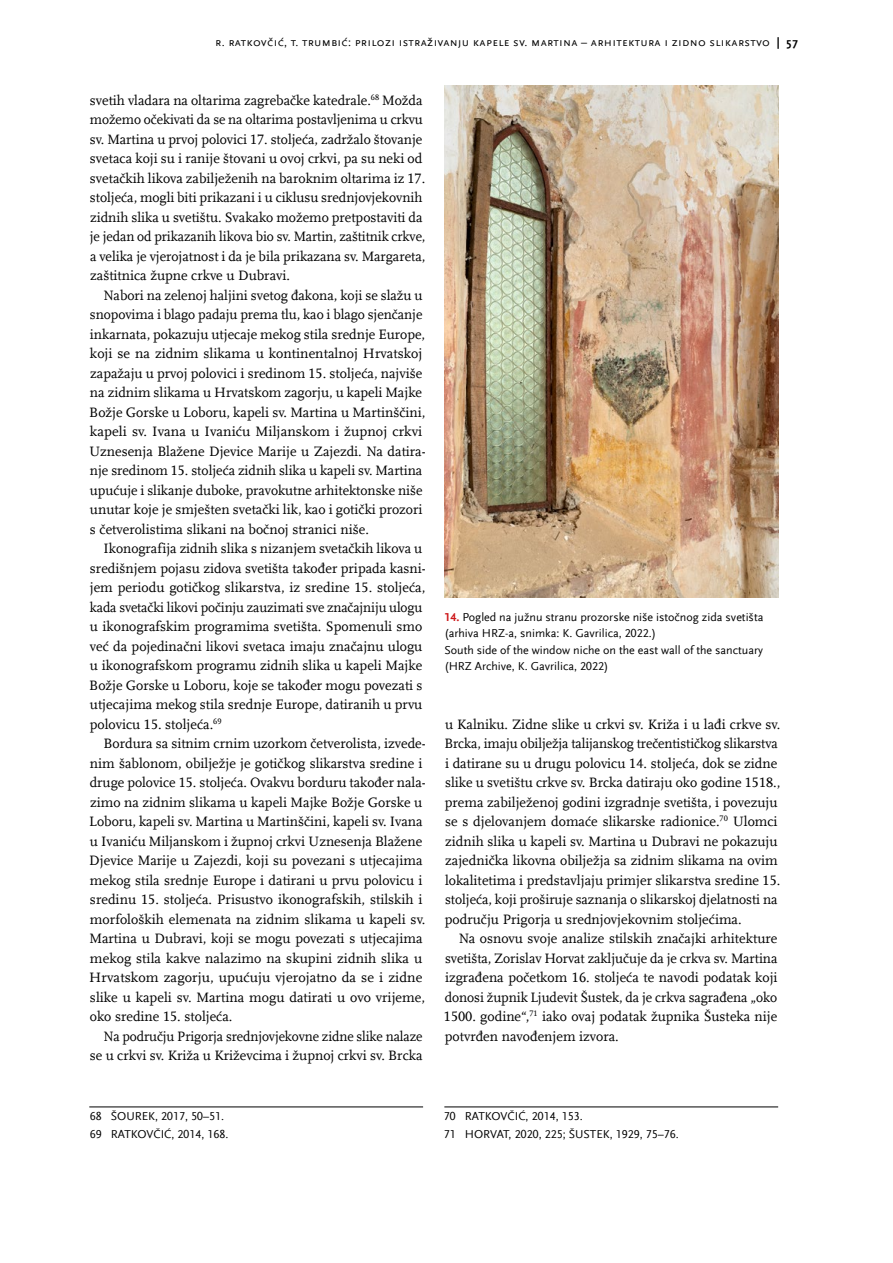
<style>
.page{position:relative;width:893px;height:1263px;background:#fff}
.page>*{position:absolute;margin:0;border:0;box-sizing:border-box;transform-origin:0 0}
.t1{font:14.25px/19.5px "Scala Offc Pro";color:#000}
.t2{font:12px/16.5px "Scala Sans Offc Pro";color:#000}
.t3{font:12px "Scala Sans Sc Offc Pro";letter-spacing:.025em;color:#000}
.s1{font-family:"Scala Sans Offc Pro";font-weight:700}
.s2{font-weight:700}
.s3{font-weight:700;color:#cd1719}
</style>
<div class="page">
<hr style="left:89px;top:1107px;width:334px;height:1px;background:#000">
<hr style="left:444px;top:1107px;width:334px;height:1px;background:#000">
<img style="left:444px;top:85px;width:334px;height:513px">
<p class="t3" style="left:215px;top:35px;width:584px">r. ratkovčić, t. trumbić: prilozi istraživanju kapele sv. martina – arhitektura i zidno slikarstvo <span class="s1">|</span> <span class="s2">57</span></p>
<p class="t1" style="left:90px;top:90px;width:337px">svetih vladara na oltarima zagrebačke katedrale.<sup>68</sup> Možda možemo očekivati da se na oltarima postavljenima u crkvu sv. Martina u prvoj polovici 17. stoljeća, zadržalo štovanje svetaca koji su i ranije štovani u ovoj crkvi, pa su neki od svetačkih likova zabilježenih na baroknim oltarima iz 17. stoljeća, mogli biti prikazani i u ciklusu srednjovjekovnih zidnih slika u svetištu. Svakako možemo pretpostaviti da je jedan od prikazanih likova bio sv. Martin, zaštitnik crkve, a velika je vjerojatnost i da je bila prikazana sv. Margareta, zaštitnica župne crkve u Dubravi.</p>
<p class="t1" style="left:89px;top:285px;width:338px;text-indent:14px">Nabori na zelenoj haljini svetog đakona, koji se slažu u snopovima i blago padaju prema tlu, kao i blago sjenčanje inkarnata, pokazuju utjecaje mekog stila srednje Europe, koji se na zidnim slikama u kontinentalnoj Hrvatskoj zapažaju u prvoj polovici i sredinom 15. stoljeća, najviše na zidnim slikama u Hrvatskom zagorju, u kapeli Majke Božje Gorske u Loboru, kapeli sv. Martina u Martinščini, kapeli sv. Ivana u Ivaniću Miljanskom i župnoj crkvi Uznesenja Blažene Djevice Marije u Zajezdi. Na datira&shy;nje sredinom 15. stoljeća zidnih slika u kapeli sv. Martina upućuje i slikanje duboke, pravokutne arhitektonske niše unutar koje je smješten svetački lik, kao i gotički prozori s četverolistima slikani na bočnoj stranici niše.</p>
<p class="t1" style="left:89px;top:539px;width:338px;text-indent:14px">Ikonografija zidnih slika s nizanjem svetačkih likova u središnjem pojasu zidova svetišta također pripada kasni&shy;jem periodu gotičkog slikarstva, iz sredine 15. stoljeća, kada svetački likovi počinju zauzimati sve značajniju ulogu u ikonografskim programima svetišta. Spomenuli smo već da pojedinačni likovi svetaca imaju značajnu ulogu u ikonografskom programu zidnih slika u kapeli Majke Božje Gorske u Loboru, koje se također mogu povezati s utjecajima mekog stila srednje Europe, datiranih u prvu polovicu 15. stoljeća.<sup>69</sup></p>
<p class="t1" style="left:89px;top:734px;width:338px;text-indent:14px">Bordura sa sitnim crnim uzorkom četverolista, izvede&shy;nim šablonom, obilježje je gotičkog slikarstva sredine i druge polovice 15. stoljeća. Ovakvu borduru također nala&shy;zimo na zidnim slikama u kapeli Majke Božje Gorske u Loboru, kapeli sv. Martina u Martinščini, kapeli sv. Ivana u Ivaniću Miljanskom i župnoj crkvi Uznesenja Blažene Djevice Marije u Zajezdi, koji su povezani s utjecajima mekog stila srednje Europe i datirani u prvu polovicu i sredinu 15. stoljeća. Prisustvo ikonografskih, stilskih i morfoloških elemenata na zidnim slikama u kapeli sv.<br>Martina u Dubravi, koji se mogu povezati s utjecajima mekog stila kakve nalazimo na skupini zidnih slika u Hrvatskom zagorju, upućuju vjerojatno da se i zidne slike u kapeli sv. Martina mogu datirati u ovo vrijeme, oko sredine 15. stoljeća.</p>
<p class="t1" style="left:90px;top:1026px;width:334px;text-align:right">Na području Prigorja srednjovjekovne zidne slike nalaze se u crkvi sv. Križa u Križevcima i župnoj crkvi sv. Brcka</p>
<p class="t2" style="left:90px;top:1108px;width:140px;line-height:17.7px">68 ŠOUREK, 2017, 50–51.<br>69 RATKOVČIĆ, 2014, 168.</p>
<p class="t2" style="left:444px;top:608px;width:321px"><span class="s3">14.</span> Pogled na južnu stranu prozorske niše istočnog zida svetišta (arhiva HRZ-a, snimka: K. Gavrilica, 2022.)<br>South side of the window niche on the east wall of the sanctuary (HRZ Archive, K. Gavrilica, 2022)</p>
<p class="t1" style="left:444px;top:714px;width:338px">u Kalniku. Zidne slike u crkvi sv. Križa i u lađi crkve sv.<br>Brcka, imaju obilježja talijanskog trečentističkog slikarstva i datirane su u drugu polovicu 14. stoljeća, dok se zidne slike u svetištu crkve sv. Brcka datiraju oko godine 1518., prema zabilježenoj godini izgradnje svetišta, i povezuju se s djelovanjem domaće slikarske radionice.<sup>70</sup> Ulomci zidnih slika u kapeli sv. Martina u Dubravi ne pokazuju zajednička likovna obilježja sa zidnim slikama na ovim lokalitetima i predstavljaju primjer slikarstva sredine 15. stoljeća, koji proširuje saznanja o slikarskoj djelatnosti na području Prigorja u srednjovjekovnim stoljećima.</p>
<p class="t1" style="left:444px;top:929px;width:335px;text-align:justify;text-indent:15px">Na osnovu svoje analize stilskih značajki arhitekture svetišta, Zorislav Horvat zaključuje da je crkva sv. Martina izgrađena početkom 16. stoljeća te navodi podatak koji donosi župnik Ljudevit Šustek, da je crkva sagrađena „oko 1500. godine“,<sup>71</sup> iako ovaj podatak župnika Šusteka nije potvrđen navođenjem izvora.</p>
<p class="t2" style="left:444px;top:1108px;width:236px;line-height:17.7px">70 RATKOVČIĆ, 2014, 153.<br>71 HORVAT, 2020, 225; ŠUSTEK, 1929, 75–76.</p>
</div>
